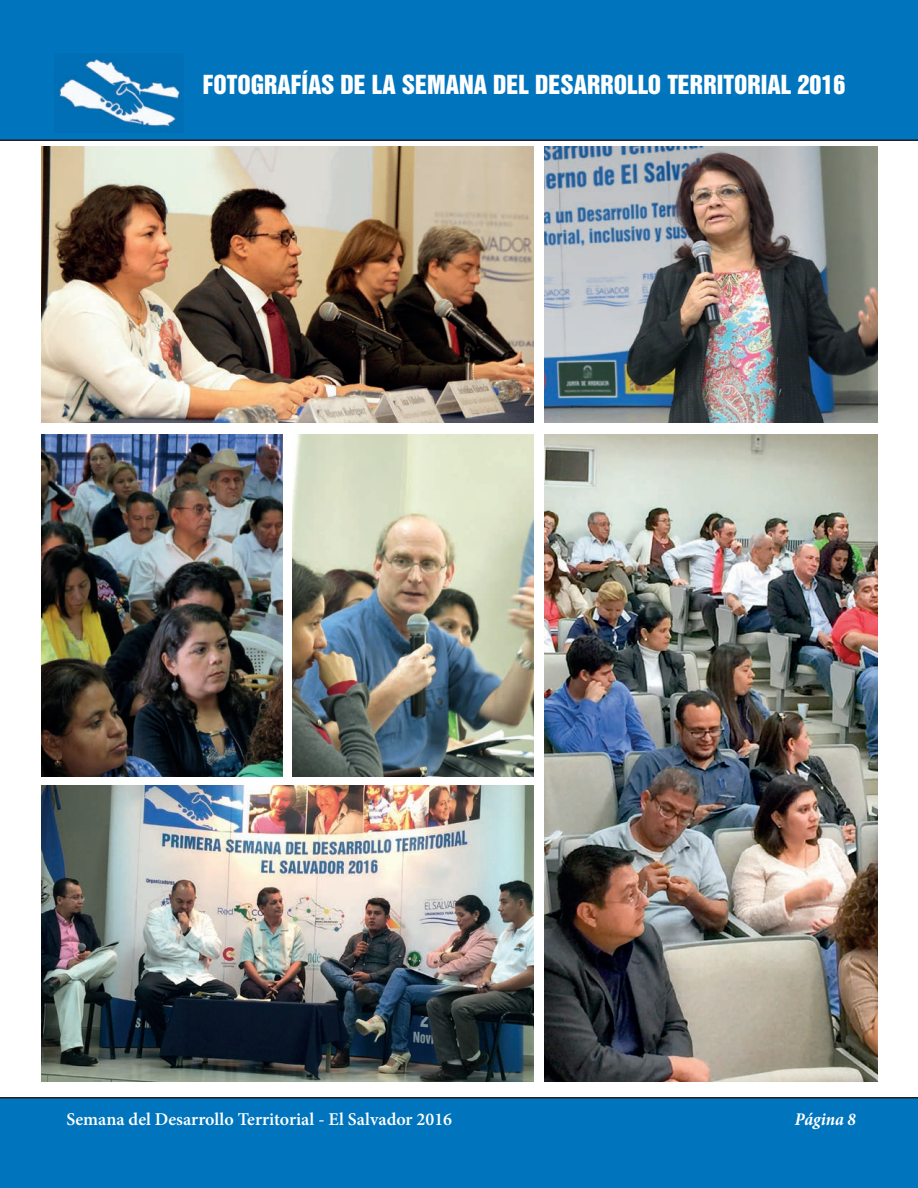
<style>
.page{position:relative;width:918px;height:1188px;background:#fff}
.page>*{position:absolute;margin:0;border:0;box-sizing:border-box;transform-origin:0 0}
.t1{font:24px "Helvetica Inserat LT Std";color:#fff}
.t2{font:600 18px "Minion Pro";color:#fff}
.t3{font:italic 700 condensed 18px "Minion Pro";letter-spacing:-.005em;color:#fff}
</style>
<div class="page">
<div style="left:0;top:1097px;width:918px;height:91px;background:#0075bd"></div>
<div style="left:0;top:0;width:918px;height:141px;background:#0075bd"></div>
<img style="left:54px;top:53px;width:130px;height:79px">
<img style="left:41px;top:147px;width:492px;height:275px">
<img style="left:545px;top:147px;width:333px;height:275px">
<img style="left:41px;top:434px;width:241px;height:342px">
<img style="left:293px;top:434px;width:240px;height:342px">
<img style="left:41px;top:786px;width:492px;height:296px">
<img style="left:545px;top:434px;width:333px;height:648px">
<p class="t1" style="left:203px;top:70px;width:644px">FOTOGRAFÍAS DE LA SEMANA DEL DESARROLLO TERRITORIAL 2016</p>
<p class="t2" style="left:66px;top:1107px;width:387px">Semana del Desarrollo Territorial - El Salvador 2016</p>
<p class="t3" style="left:795px;top:1107px;width:62px">Página 8</p>
</div>
